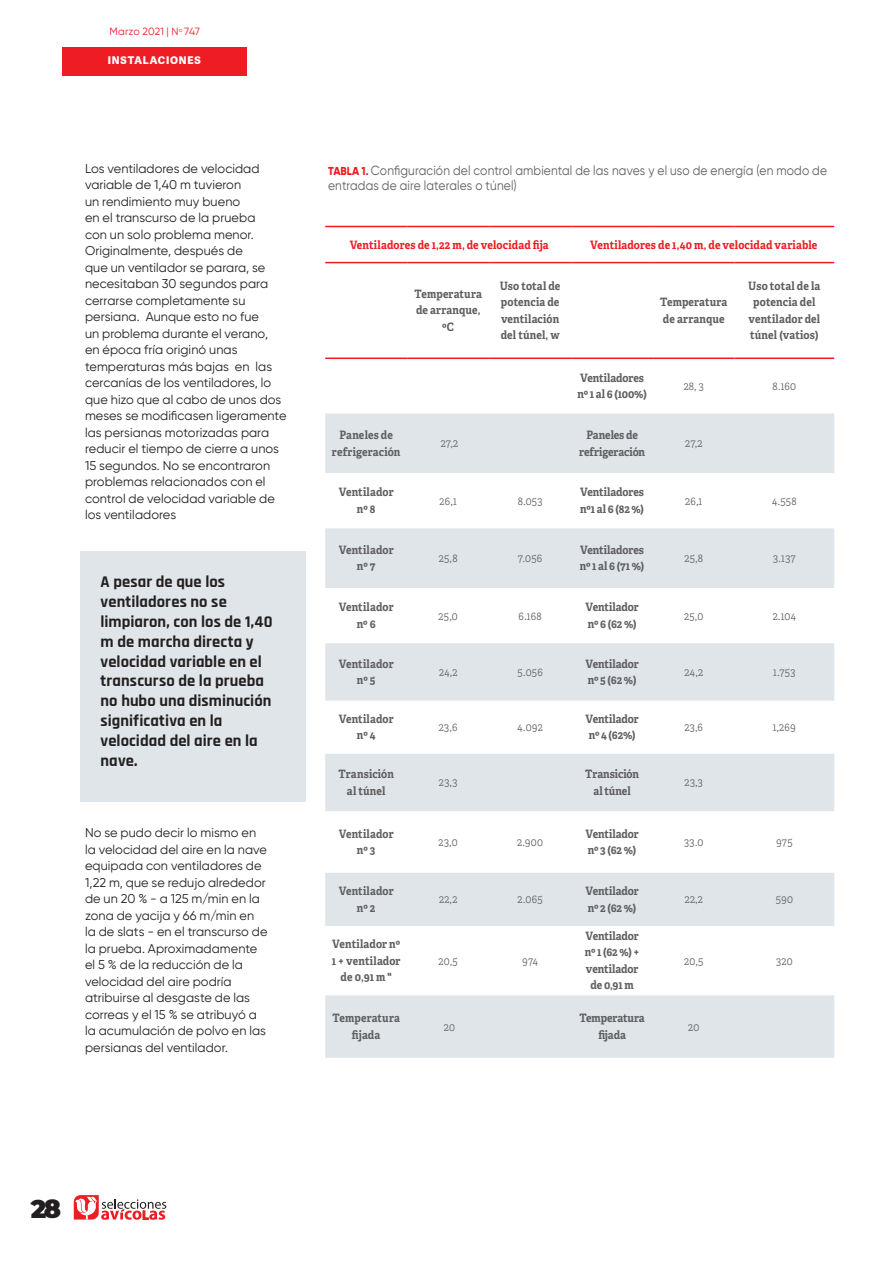
<style>
.page{position:relative;width:893px;height:1263px;background:#fff}
.page>*{position:absolute;margin:0;border:0;box-sizing:border-box;transform-origin:0 0}
.t1{font:900 25.5px "Montserrat";color:#231f20}
.t2{font:700 16.5px/19.8px "Rajdhani";color:#231f20}
.t3{font:13.2px/15px "Gilroy";letter-spacing:.015em;color:#5f5f62;scale:.91 1}
.t4{font:12.75px/16.5px "Gilroy";letter-spacing:.005em;color:#231f20}
.t5{font:700 11.55px/16.5px "Adelle";letter-spacing:.005em;color:#5f5f62;text-align:center;scale:.91 1}
.t6{font:300 11.55px "Adelle";letter-spacing:.035em;color:#5f5f62;scale:.91 1}
.t7{font:700 11.55px "Adelle";letter-spacing:.01em;color:#ee1d23;scale:.91 1}
.t8{font:10.5px "Gilroy";letter-spacing:.005em;color:#ee1d23}
.t9{font:800 10.5px "Adelle Sans";letter-spacing:.075em;color:#fff}
.s1{font-weight:800;font-size:11.55px;color:#ee1d23}
</style>
<div class="page">
<div style="left:81px;top:551px;width:225px;height:250px;background:#dfe5e8"></div>
<svg style="left:325px;top:414px;width:509px;height:644px;fill:#dfe5e8"></svg>
<hr style="left:325px;top:226px;width:82px;height:1px;background:#ee1d23">
<hr style="left:407px;top:226px;width:82px;height:1px;background:#ee1d23">
<hr style="left:489px;top:226px;width:82px;height:1px;background:#ee1d23">
<hr style="left:571px;top:226px;width:82px;height:1px;background:#ee1d23">
<hr style="left:653px;top:226px;width:81px;height:1px;background:#ee1d23">
<hr style="left:734px;top:226px;width:100px;height:1px;background:#ee1d23">
<hr style="left:325px;top:262px;width:82px;height:1px;background:#ee1d23">
<hr style="left:407px;top:262px;width:82px;height:1px;background:#ee1d23">
<hr style="left:489px;top:262px;width:82px;height:1px;background:#ee1d23">
<hr style="left:571px;top:262px;width:82px;height:1px;background:#ee1d23">
<hr style="left:653px;top:262px;width:81px;height:1px;background:#ee1d23">
<hr style="left:734px;top:262px;width:100px;height:1px;background:#ee1d23">
<hr style="left:325px;top:357px;width:82px;height:2px;background:#ee1d23">
<hr style="left:407px;top:357px;width:82px;height:2px;background:#ee1d23">
<hr style="left:489px;top:357px;width:82px;height:2px;background:#ee1d23">
<hr style="left:571px;top:357px;width:82px;height:2px;background:#ee1d23">
<hr style="left:653px;top:357px;width:81px;height:2px;background:#ee1d23">
<hr style="left:734px;top:357px;width:100px;height:2px;background:#ee1d23">
<div style="left:62px;top:47px;width:185px;height:28px;background:#ee1d23"></div>
<svg style="left:74px;top:1195px;width:92px;height:25px"></svg>
<p class="t8" style="left:110px;top:25px;width:92px">Marzo 2021 | N<sup>o</sup> 747</p>
<p class="t9" style="left:108px;top:54px;width:95px">INSTALACIONES</p>
<p class="t4" style="left:85px;top:160px;width:203px">Los ventiladores de velocidad variable de 1,40 m tuvieron<br>un rendimiento muy bueno<br>en el transcurso de la prueba<br>con un solo problema menor.<br>Originalmente, después de<br>que un ventilador se parara, se necesitaban 30 segundos para cerrarse completamente su persiana. Aunque esto no fue<br>un problema durante el verano,<br>en época fría originó unas temperaturas más bajas en las cercanías de los ventiladores, lo que hizo que al cabo de unos dos meses se modificasen ligeramente las persianas motorizadas para reducir el tiempo de cierre a unos<br>15 segundos. No se encontraron problemas relacionados con el control de velocidad variable de los ventiladores</p>
<p class="t2" style="left:101px;top:573px;width:174px">A pesar de que los ventiladores no se limpiaron, con los de 1,40 m de marcha directa y velocidad variable en el transcurso de la prueba no hubo una disminución significativa en la velocidad del aire en la nave.</p>
<p class="t4" style="left:85px;top:824px;width:184px">No se pudo decir lo mismo en la velocidad del aire en la nave equipada con ventiladores de<br>1,22 m, que se redujo alrededor de un 20 % - a 125 m/min en la zona de yacija y 66 m/min en la de slats - en el transcurso de la prueba. Aproximadamente el 5 % de la reducción de la velocidad del aire podría atribuirse al desgaste de las correas y el 15 % se atribuyó a la acumulación de polvo en las persianas del ventilador.</p>
<p class="t3" style="left:328px;top:163px;width:550px"><span class="s1">TABLA 1.</span> Configuración del control ambiental de las naves y el uso de energía (en modo de entradas de aire laterales o túnel)</p>
<p class="t7" style="left:350px;top:237px;width:220px">Ventiladores de 1,22 m, de velocidad fija</p>
<p class="t7" style="left:590px;top:237px;width:251px">Ventiladores de 1,40 m, de velocidad variable</p>
<p class="t5" style="left:414px;top:286px;width:76px">Temperatura de arranque, ºC</p>
<p class="t5" style="left:500px;top:277px;width:68px;text-align:justify">Uso total de potencia de ventilación del túnel, w</p>
<p class="t5" style="left:748px;top:277px;width:81px">Uso total de la potencia del ventilador del túnel (vatios)</p>
<p class="t5" style="left:660px;top:294px;width:76px;text-align:left">Temperatura de arranque</p>
<p class="t5" style="left:577px;top:369px;width:78px;text-align:left">Ventiladores nº 1 al 6 (100%)</p>
<p class="t6" style="left:684px;top:379px;width:24px">28, 3</p>
<p class="t6" style="left:772px;top:379px;width:27px">8.160</p>
<p class="t5" style="left:332px;top:427px;width:77px">Paneles de refrigeración</p>
<p class="t6" style="left:441px;top:436px;width:20px">27,2</p>
<p class="t5" style="left:579px;top:427px;width:74px">Paneles de refrigeración</p>
<p class="t6" style="left:685px;top:436px;width:20px">27,2</p>
<p class="t5" style="left:339px;top:484px;width:62px">Ventilador nº 8</p>
<p class="t6" style="left:440px;top:494px;width:20px">26,1</p>
<p class="t6" style="left:518px;top:494px;width:29px">8.053</p>
<p class="t5" style="left:580px;top:484px;width:72px;text-align:left">Ventiladores nº1 al 6 (82 %)</p>
<p class="t6" style="left:685px;top:494px;width:20px">26,1</p>
<p class="t6" style="left:772px;top:494px;width:29px">4.558</p>
<p class="t5" style="left:339px;top:541px;width:62px">Ventilador nº 7</p>
<p class="t6" style="left:439px;top:551px;width:22px">25,8</p>
<p class="t6" style="left:518px;top:551px;width:28px">7.056</p>
<p class="t5" style="left:580px;top:541px;width:72px;text-align:left">Ventiladores nº 1 al 6 (71 %)</p>
<p class="t6" style="left:684px;top:551px;width:22px">25,8</p>
<p class="t6" style="left:773px;top:551px;width:26px">3.137</p>
<p class="t5" style="left:339px;top:599px;width:62px">Ventilador nº 6</p>
<p class="t6" style="left:438px;top:608px;width:23px">25,0</p>
<p class="t6" style="left:519px;top:608px;width:27px">6.168</p>
<p class="t5" style="left:586px;top:599px;width:60px;text-align:left">Ventilador nº 6 (62 %)</p>
<p class="t6" style="left:684px;top:608px;width:23px">25,0</p>
<p class="t6" style="left:773px;top:608px;width:27px">2.104</p>
<p class="t5" style="left:339px;top:655px;width:62px">Ventilador nº 5</p>
<p class="t6" style="left:439px;top:665px;width:22px">24,2</p>
<p class="t6" style="left:517px;top:665px;width:29px">5.056</p>
<p class="t5" style="left:586px;top:655px;width:60px;text-align:left">Ventilador nº 5 (62 %)</p>
<p class="t6" style="left:685px;top:665px;width:22px">24,2</p>
<p class="t6" style="left:773px;top:665px;width:26px">1.753</p>
<p class="t5" style="left:339px;top:711px;width:62px">Ventilador nº 4</p>
<p class="t6" style="left:439px;top:720px;width:22px">23,6</p>
<p class="t6" style="left:518px;top:720px;width:29px">4.092</p>
<p class="t5" style="left:586px;top:711px;width:60px;text-align:left">Ventilador nº 4 (62%)</p>
<p class="t6" style="left:684px;top:720px;width:22px">23,6</p>
<p class="t6" style="left:773px;top:720px;width:27px">1,269</p>
<p class="t5" style="left:338px;top:766px;width:63px">Transición al túnel</p>
<p class="t6" style="left:439px;top:775px;width:22px">23,3</p>
<p class="t5" style="left:585px;top:766px;width:61px">Transición al túnel</p>
<p class="t6" style="left:685px;top:775px;width:22px">23,3</p>
<p class="t5" style="left:339px;top:825px;width:62px">Ventilador nº 3</p>
<p class="t6" style="left:439px;top:835px;width:23px">23,0</p>
<p class="t6" style="left:517px;top:835px;width:30px">2.900</p>
<p class="t5" style="left:586px;top:825px;width:60px;text-align:left">Ventilador nº 3 (62 %)</p>
<p class="t6" style="left:684px;top:835px;width:23px">33.0</p>
<p class="t6" style="left:776px;top:835px;width:20px">975</p>
<p class="t5" style="left:339px;top:883px;width:62px">Ventilador nº 2</p>
<p class="t6" style="left:439px;top:892px;width:21px">22,2</p>
<p class="t6" style="left:518px;top:892px;width:29px">2.065</p>
<p class="t5" style="left:586px;top:883px;width:60px;text-align:left">Ventilador nº 2 (62 %)</p>
<p class="t6" style="left:685px;top:892px;width:21px">22,2</p>
<p class="t6" style="left:776px;top:892px;width:21px">590</p>
<p class="t5" style="left:332px;top:936px;width:77px">Ventilador nº<br>1 + ventilador de 0,91 m "</p>
<p class="t5" style="left:585px;top:928px;width:62px">Ventilador nº 1 (62 %) + ventilador de 0,91 m</p>
<p class="t6" style="left:439px;top:953px;width:23px">20,5</p>
<p class="t6" style="left:522px;top:953px;width:19px">974</p>
<p class="t6" style="left:684px;top:953px;width:23px">20,5</p>
<p class="t6" style="left:776px;top:953px;width:20px">320</p>
<p class="t5" style="left:332px;top:1010px;width:76px">Temperatura fijada</p>
<p class="t6" style="left:444px;top:1019px;width:14px">20</p>
<p class="t5" style="left:579px;top:1010px;width:73px">Temperatura fijada</p>
<p class="t6" style="left:688px;top:1019px;width:14px">20</p>
<h1 class="t1" style="left:31px;top:1189px;width:32px">28</h1>
</div>
